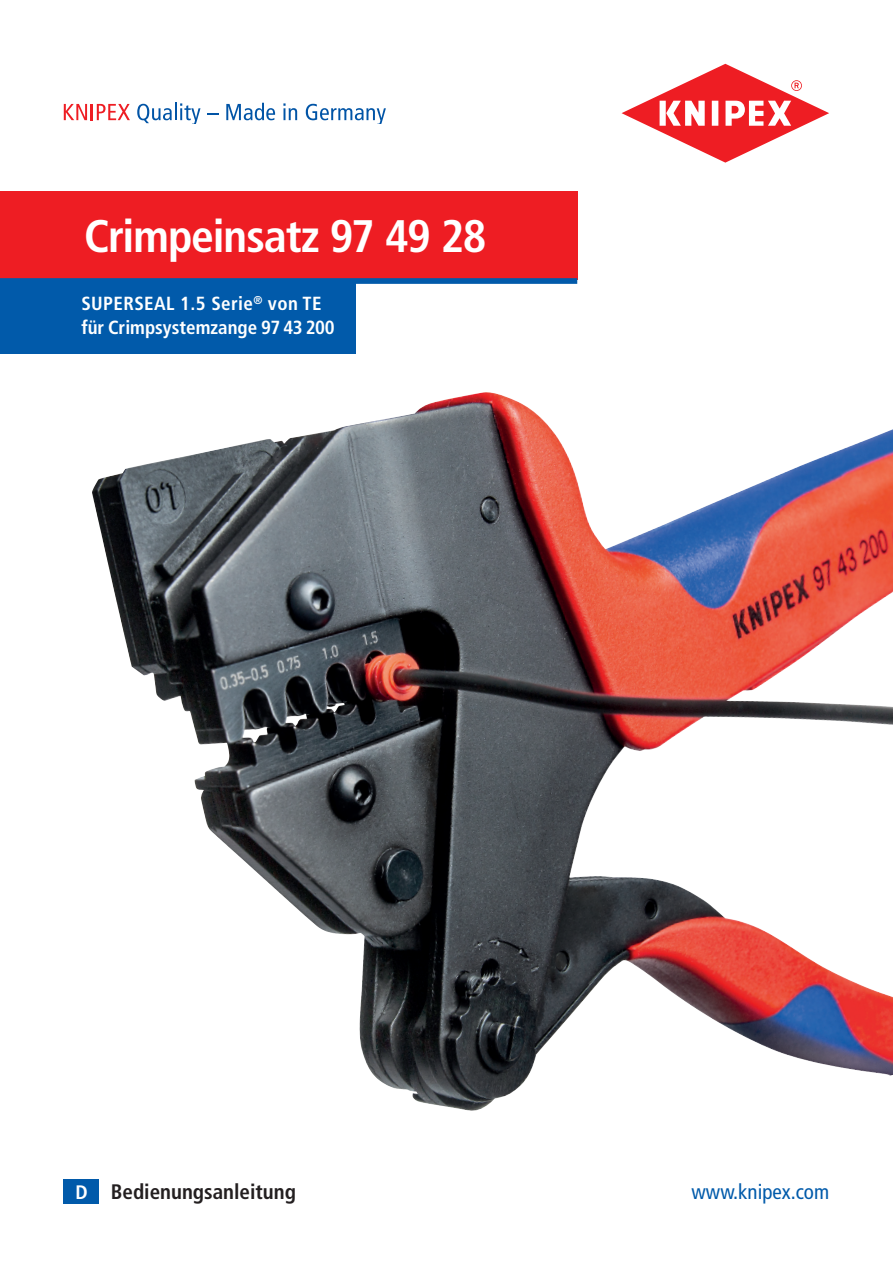
<style>
.page{position:relative;width:893px;height:1263px;background:#fff}
.page>*{position:absolute;margin:0;border:0;box-sizing:border-box;transform-origin:0 0}
.t1{font:700 condensed 45.6px "Frutiger LT Com";letter-spacing:-.025em;color:#fff}
.t2{font:700 condensed 21px "Frutiger LT Com";color:#231f20}
.t3{font:condensed 21px "Frutiger LT Com";color:#015aaa}
.t4{font:700 condensed 19.05px/23.4px "Frutiger LT Com";color:#fff}
.s1{font-size:19.5px;color:#fff}
</style>
<div class="page">
<img style="left:92px;top:393px;width:801px;height:718px">
<svg style="left:64px;top:104px;width:66px;height:16px"></svg>
<svg style="left:137px;top:103px;width:63px;height:21px"></svg>
<svg style="left:226px;top:103px;width:49px;height:17px"></svg>
<svg style="left:283px;top:103px;width:14px;height:17px"></svg>
<svg style="left:306px;top:104px;width:80px;height:20px"></svg>
<svg style="left:622px;top:64px;width:207px;height:99px"></svg>
<div style="left:64px;top:1179px;width:35px;height:25px;background:#015aaa"></div>
<div style="left:0;top:191px;width:577px;height:88px;background:#ee1d23"></div>
<div style="left:0;top:278px;width:577px;height:6px;background:#015aaa"></div>
<div style="left:0;top:279px;width:356px;height:74px;background:#015aaa"></div>
<h1 class="t1" style="left:84px;top:210px;width:404px">Crimpeinsatz 97 49 28</h1>
<p class="t4" style="left:81px;top:292px;width:255px">SUPERSEAL 1.5 Serie<sup>®</sup> von TE für Crimpsystemzange 97 43 200</p>
<p class="t2" style="left:75px;top:1179px;width:222px"><span class="s1">D</span> Bedienungsanleitung</p>
<p class="t3" style="left:692px;top:1180px;width:139px">www.knipex.com</p>
</div>
